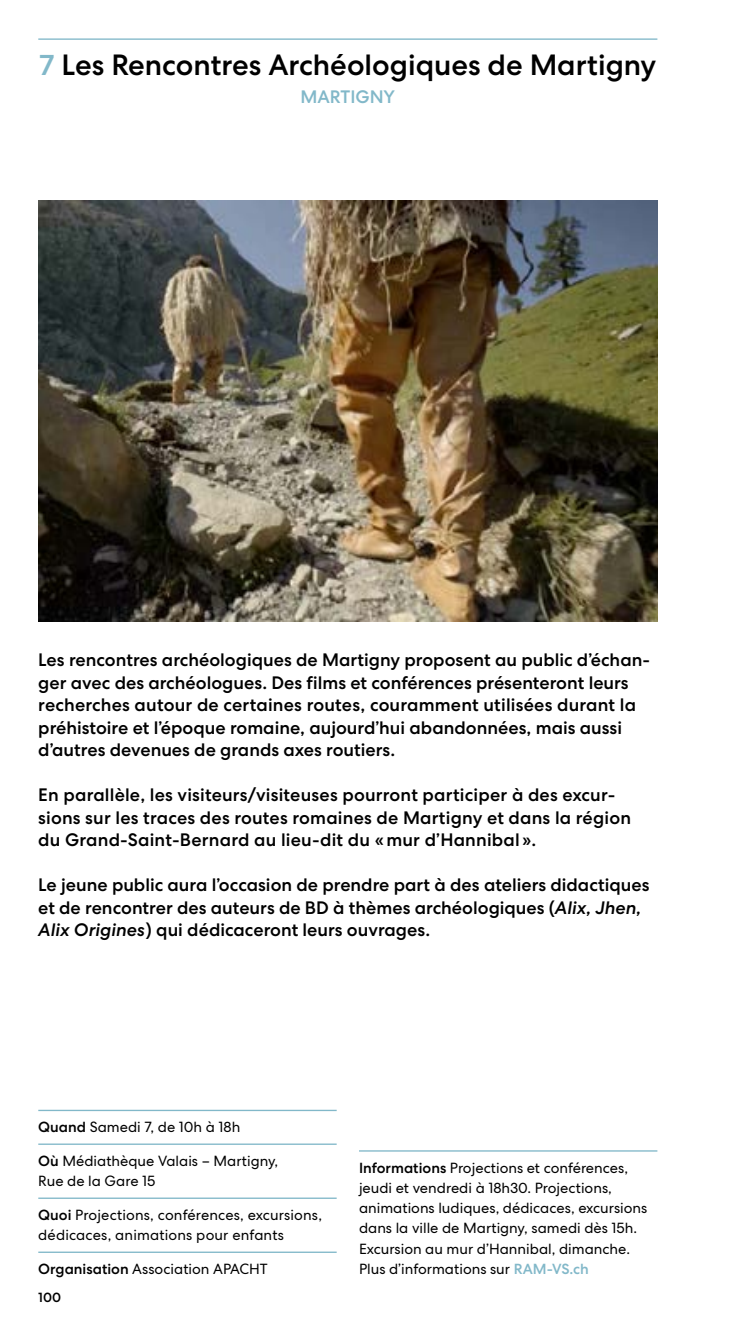
<style>
.page{position:relative;width:734px;height:1340px;background:#fff}
.page>*{position:absolute;margin:0;border:0;box-sizing:border-box;transform-origin:0 0}
.t1{font:500 29.25px "Centra No 2";color:#000}
.t2{font:500 18px/22.5px "Centra No 2";color:#000}
.t3{font:500 18px "Centra No 2";color:#82b8c9}
.t4{font:14.62px/20.2px "Centra No 2";color:#000}
.t5{font:500 13.5px "Centra No 2";color:#000}
.s1{color:#82b8c9}
.s2{font-style:italic}
.s3{font-weight:500}
.s4{font-weight:500;color:#82b8c9}
</style>
<div class="page">
<hr style="left:38px;top:38px;width:619px;height:2px;background:#82b8c9">
<hr style="left:38px;top:1109px;width:298px;height:2px;background:#82b8c9">
<hr style="left:38px;top:1143px;width:298px;height:1px;background:#82b8c9">
<hr style="left:38px;top:1197px;width:298px;height:1px;background:#82b8c9">
<hr style="left:38px;top:1251px;width:298px;height:1px;background:#82b8c9">
<hr style="left:359px;top:1150px;width:298px;height:1px;background:#82b8c9">
<img style="left:38px;top:201px;width:619px;height:420px">
<h1 class="t1" style="left:39px;top:48px;width:618px"><span class="s1">7</span> Les Rencontres Archéologiques de Martigny</h1>
<p class="t3" style="left:300px;top:87px;width:96px">MARTIGNY</p>
<p class="t2" style="left:38px;top:649px;width:613px">Les rencontres archéologiques de Martigny proposent au public d’échan&shy;ger avec des archéologues. Des films et conférences présenteront leurs recherches autour de certaines routes, couramment utilisées durant la préhistoire et l’époque romaine, aujourd’hui abandonnées, mais aussi d’autres devenues de grands axes routiers.</p>
<p class="t2" style="left:38px;top:784px;width:594px">En parallèle, les visiteurs/visiteuses pourront participer à des excur&shy;sions sur les traces des routes romaines de Martigny et dans la région du Grand-Saint-Bernard au lieu-dit du «mur d’Hannibal ».</p>
<p class="t2" style="left:38px;top:874px;width:612px">Le jeune public aura l’occasion de prendre part à des ateliers didactiques et de rencontrer des auteurs de BD à thèmes archéologiques (<span class="s2">Alix, Jhen,<br>Alix Origines</span>) qui dédicaceront leurs ouvrages.</p>
<p class="t4" style="left:38px;top:1116px;width:203px"><span class="s3">Quand</span> Samedi 7, de 10h à 18h</p>
<p class="t4" style="left:38px;top:1150px;width:241px"><span class="s3">Où</span> Médiathèque Valais – Martigny,<br>Rue de la Gare 15</p>
<p class="t4" style="left:38px;top:1204px;width:285px"><span class="s3">Quoi</span> Projections, conférences, excursions, dédicaces, animations pour enfants</p>
<p class="t4" style="left:38px;top:1258px;width:231px"><span class="s3">Organisation</span> Association APACHT</p>
<p class="t5" style="left:38px;top:1289px;width:24px">100</p>
<p class="t4" style="left:359px;top:1157px;width:290px"><span class="s3">Informations</span> Projections et conférences, jeudi et vendredi à 18h30. Projections, animations ludiques, dédicaces, excursions dans la ville de Martigny, samedi dès 15h.<br>Excursion au mur d’Hannibal, dimanche.<br>Plus d’informations sur <span class="s4">RAM-VS.ch</span></p>
</div>
